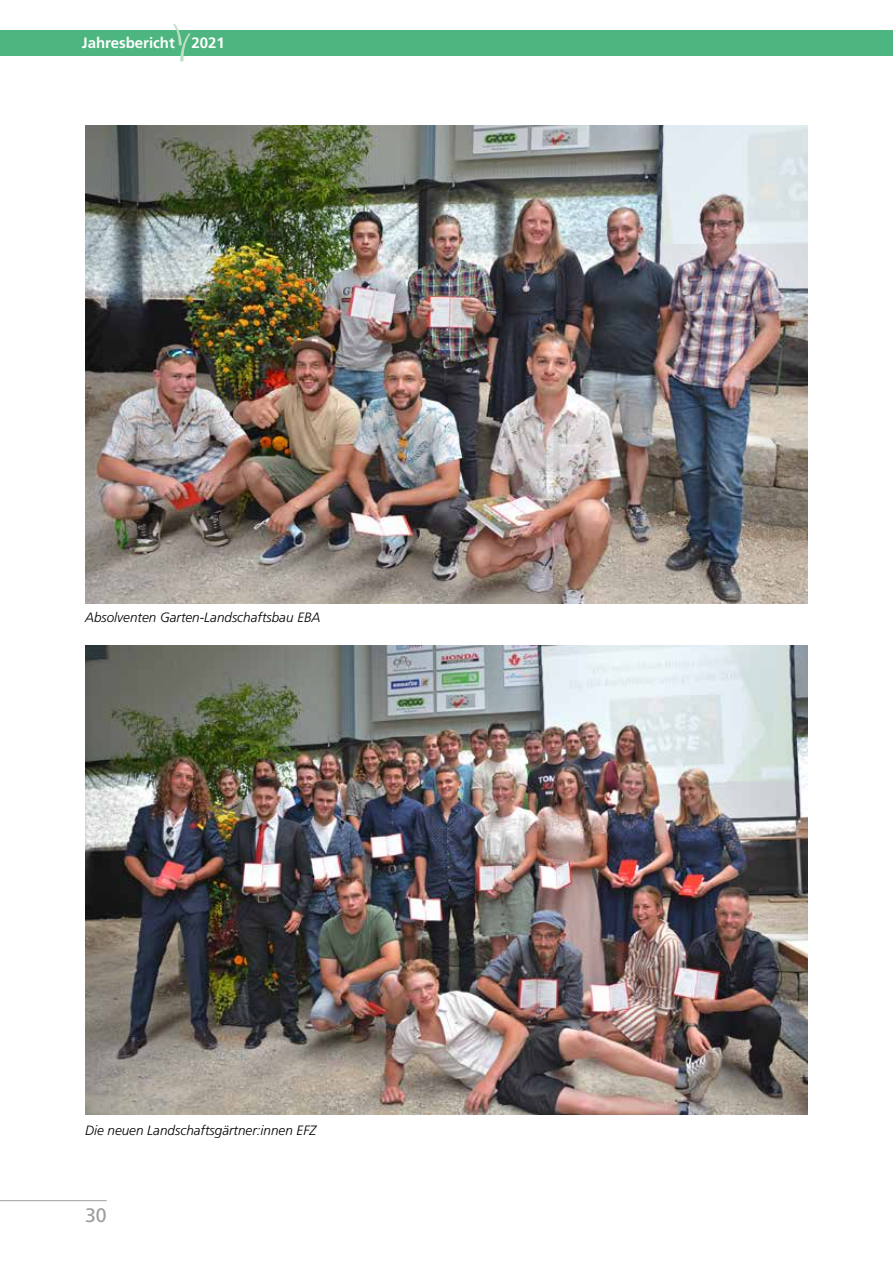
<style>
.page{position:relative;width:893px;height:1263px;background:#fff}
.page>*{position:absolute;margin:0;border:0;box-sizing:border-box;transform-origin:0 0}
.t1{font:19.5px "Frutiger LT Com";color:#9d9d9c}
.t2{font:700 15px "Frutiger LT Com";color:#fff}
.t3{font:italic 300 13.5px "Frutiger";color:#000}
</style>
<div class="page">
<div style="left:0;top:30px;width:893px;height:25px;background:#4db57f"></div>
<svg style="left:173px;top:24px;width:18px;height:37px"></svg>
<hr style="left:0;top:1200px;width:107px;height:1px;background:#9d9d9c">
<img style="left:85px;top:125px;width:723px;height:479px">
<img style="left:85px;top:645px;width:723px;height:469px">
<p class="t2" style="left:82px;top:34px;width:145px">Jahresbericht 2021</p>
<p class="t3" style="left:85px;top:609px;width:237px">Absolventen Garten-Landschaftsbau EBA</p>
<p class="t3" style="left:85px;top:1123px;width:233px">Die neuen Landschaftsgärtner:innen EFZ</p>
<h1 class="t1" style="left:85px;top:1204px;width:23px">30</h1>
</div>
